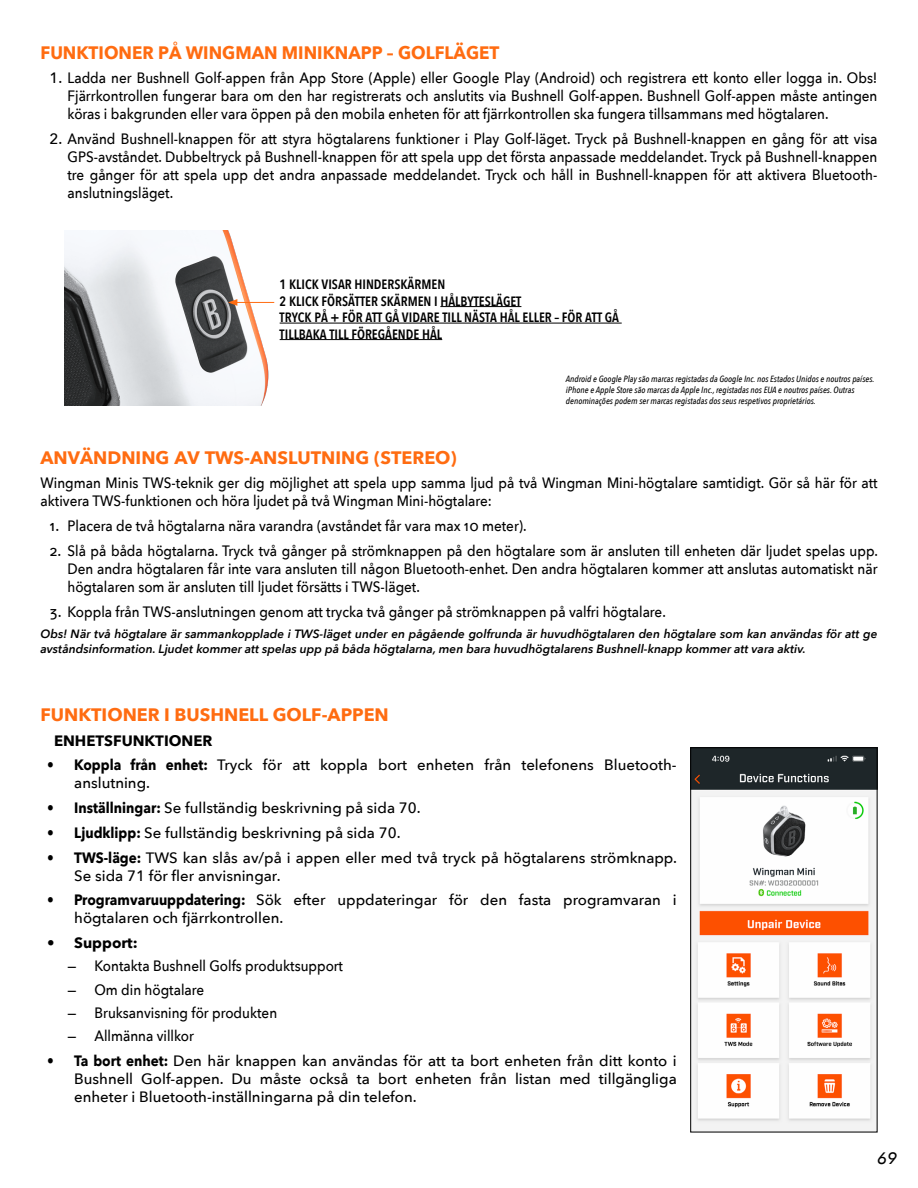
<style>
.page{position:relative;width:918px;height:1188px;background:#fff}
.page>*{position:absolute;margin:0;border:0;box-sizing:border-box;transform-origin:0 0}
.t1{font:700 18px "Avenir Next";color:#ff6c11}
.t2{font:700 18px "Avenir Next";color:#ff6c11;scale:.95 1}
.t3{font:italic 500 16.5px "Avenir Next";color:#000}
.t4{font:500 15px/18px "Avenir Next";color:#000;text-align:justify}
.t5{font:500 15px/18px "Avenir Next";color:#000;scale:.9 1}
.t6{font:700 15px "Avenir Next";color:#000}
.t7{font:600 13.5px/16.5px "Avenir Next Condensed";color:#000}
.t8{font:italic 600 12px/15px "Avenir Next";color:#000}
.t9{font:italic 500 9px/10.8px "Avenir Next Condensed";color:#000}
.s1{font-weight:700}
</style>
<div class="page">
<img style="left:64px;top:230px;width:278px;height:175px">
<hr style="left:235px;top:302px;width:39px;height:1px;background:#ff6c11">
<svg style="left:228px;top:299px;width:9px;height:7px"></svg>
<hr style="left:440px;top:306px;width:81px;height:1px;background:#000">
<hr style="left:280px;top:323px;width:342px;height:1px;background:#000">
<hr style="left:280px;top:339px;width:162px;height:1px;background:#000">
<img style="left:692px;top:749px;width:184px;height:381px">
<div style="left:690px;top:747px;width:188px;height:385px;border:1px solid #000"></div>
<p class="t2" style="left:40px;top:37px;width:485px">FUNKTIONER PÅ WINGMAN MINIKNAPP – GOLFLÄGET</p>
<p class="t4" style="left:68px;top:69px;width:812px;text-indent:-18px">1. Ladda ner Bushnell Golf-appen från App Store (Apple) eller Google Play (Android) och registrera ett konto eller logga in. Obs!<br>Fjärrkontrollen fungerar bara om den har registrerats och anslutits via Bushnell Golf-appen. Bushnell Golf-appen måste antingen köras i bakgrunden eller vara öppen på den mobila enheten för att fjärrkontrollen ska fungera tillsammans med högtalaren.</p>
<p class="t4" style="left:68px;top:129px;width:812px;text-indent:-18px">2. Använd Bushnell-knappen för att styra högtalarens funktioner i Play Golf-läget. Tryck på Bushnell-knappen en gång för att visa GPS-avståndet. Dubbeltryck på Bushnell-knappen för att spela upp det första anpassade meddelandet. Tryck på Bushnell-knappen tre gånger för att spela upp det andra anpassade meddelandet. Tryck och håll in Bushnell-knappen för att aktivera Bluetooth&shy;anslutningsläget.</p>
<p class="t7" style="left:280px;top:276px;width:341px">1 KLICK VISAR HINDERSKÄRMEN<br>2 KLICK FÖRSÄTTER SKÄRMEN I HÅLBYTESLÄGET<br>TRYCK PÅ + FÖR ATT GÅ VIDARE TILL NÄSTA HÅL ELLER – FÖR ATT GÅ TILLBAKA TILL FÖREGÅENDE HÅL</p>
<p class="t9" style="left:566px;top:373px;width:310px">Android e Google Play são marcas registadas da Google Inc. nos Estados Unidos e noutros países. iPhone e Apple Store são marcas da Apple Inc., registadas nos EUA e noutros países. Outras denominações podem ser marcas registadas dos seus respetivos proprietários.</p>
<p class="t1" style="left:40px;top:442px;width:418px">ANVÄNDNING AV TWS-ANSLUTNING (STEREO)</p>
<p class="t5" style="left:40px;top:474px;width:931px">Wingman Minis TWS-teknik ger dig möjlighet att spela upp samma ljud på två Wingman Mini-högtalare samtidigt. Gör så här för att aktivera TWS-funktionen och höra ljudet på två Wingman Mini-högtalare:</p>
<p class="t4" style="left:49px;top:516px;width:479px">1. Placera de två högtalarna nära varandra (avståndet får vara max 10 meter).</p>
<p class="t4" style="left:68px;top:541px;width:812px;text-indent:-18px">2. Slå på båda högtalarna. Tryck två gånger på strömknappen på den högtalare som är ansluten till enheten där ljudet spelas upp.<br>Den andra högtalaren får inte vara ansluten till någon Bluetooth-enhet. Den andra högtalaren kommer att anslutas automatiskt när högtalaren som är ansluten till ljudet försätts i TWS-läget.</p>
<p class="t4" style="left:49px;top:602px;width:618px">3. Koppla från TWS-anslutningen genom att trycka två gånger på strömknappen på valfri högtalare.</p>
<p class="t8" style="left:40px;top:626px;width:838px">Obs! När två högtalare är sammankopplade i TWS-läget under en pågående golfrunda är huvudhögtalaren den högtalare som kan användas för att ge avståndsinformation. Ljudet kommer att spelas upp på båda högtalarna, men bara huvudhögtalarens Bushnell-knapp kommer att vara aktiv.</p>
<p class="t1" style="left:40px;top:699px;width:350px">FUNKTIONER I BUSHNELL GOLF-APPEN</p>
<p class="t6" style="left:54px;top:727px;width:160px">ENHETSFUNKTIONER</p>
<p class="t4" style="left:74px;top:756px;width:604px;text-indent:-27px"><span class="s1">• Koppla från enhet:</span> Tryck för att koppla bort enheten från telefonens Bluetooth&shy;anslutning.</p>
<p class="t4" style="left:47px;top:798px;width:375px"><span class="s1">• Inställningar:</span> Se fullständig beskrivning på sida 70.</p>
<p class="t4" style="left:47px;top:823px;width:355px"><span class="s1">• Ljudklipp:</span> Se fullständig beskrivning på sida 70.</p>
<p class="t4" style="left:74px;top:848px;width:604px;text-indent:-27px"><span class="s1">• TWS-läge:</span> TWS kan slås av/på i appen eller med två tryck på högtalarens strömknapp.<br>Se sida 71 för fler anvisningar.</p>
<p class="t4" style="left:74px;top:891px;width:604px;text-indent:-27px"><span class="s1">• Programvaruuppdatering:</span> Sök efter uppdateringar för den fasta programvaran i högtalaren och fjärrkontrollen.</p>
<p class="t6" style="left:47px;top:930px;width:92px">• Support:</p>
<p class="t4" style="left:67px;top:957px;width:277px">— Kontakta Bushnell Golfs produktsupport</p>
<p class="t4" style="left:67px;top:980px;width:138px">— Om din högtalare</p>
<p class="t4" style="left:67px;top:1003px;width:211px">— Bruksanvisning för produkten</p>
<p class="t4" style="left:67px;top:1026px;width:128px">— Allmänna villkor</p>
<p class="t4" style="left:74px;top:1051px;width:604px;text-indent:-27px"><span class="s1">• Ta bort enhet:</span> Den här knappen kan användas för att ta bort enheten från ditt konto i Bushnell Golf-appen. Du måste också ta bort enheten från listan med tillgängliga enheter i Bluetooth-inställningarna på din telefon.</p>
<p class="t3" style="left:878px;top:1144px;width:21px">69</p>
</div>
